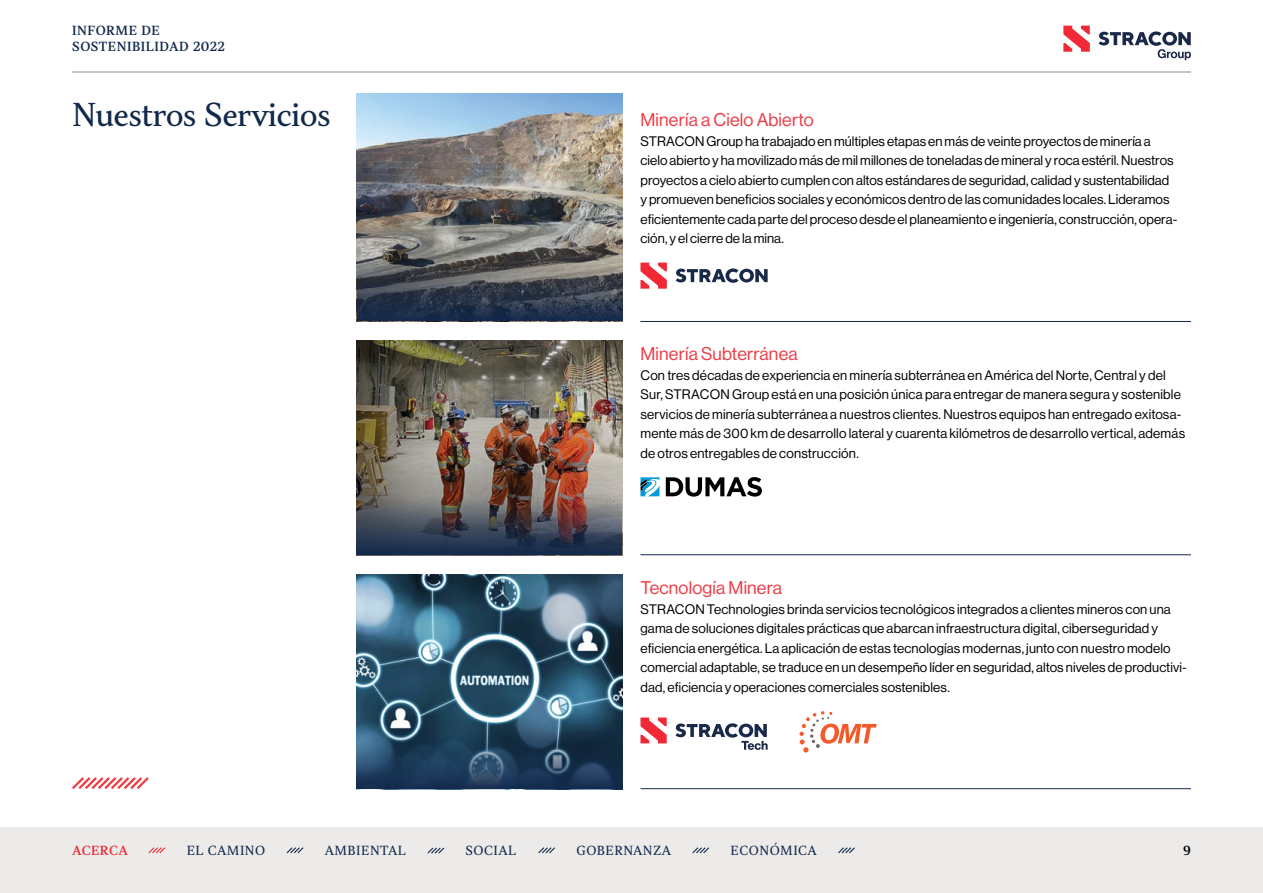
<style>
.page{position:relative;width:1263px;height:893px;background:#fff}
.page>*{position:absolute;margin:0;border:0;box-sizing:border-box;transform-origin:0 0}
.H3_-_Section{font:30px "TT Jenevers Trl";letter-spacing:-.015em;color:#11294c}
.H4_-_Subsection{font:18px "Haas Grot Disp 55 Roman";letter-spacing:.01em;color:#ef3a44}
.P1a{font:13.5px/19.5px "Haas Grot Disp 55 Roman";letter-spacing:.005em;color:#000}
.t1{font:12px "TT Jenevers Trl";letter-spacing:.04em;color:#11294c}
.t2{font:500 12px/16.5px "TT Jenevers Trl";letter-spacing:.04em;color:#11294c}
.t3{font:500 12px "TT Jenevers Trl";letter-spacing:.04em;color:#f12836}
.t4{font:500 12px "TT Jenevers Trl";color:#000}
</style>
<div class="page">
<div style="left:0;top:827px;width:1263px;height:66px;background:#ecebea"></div>
<hr style="left:640px;top:321px;width:551px;height:1px;background:#11294c">
<hr style="left:640px;top:554px;width:551px;height:1px;background:#11294c">
<hr style="left:640px;top:788px;width:551px;height:1px;background:#11294c">
<svg style="left:666px;top:477px;width:96px;height:20px"></svg>
<svg style="left:640px;top:477px;width:19px;height:19px"></svg>
<svg style="left:799px;top:711px;width:78px;height:41px"></svg>
<svg style="left:640px;top:263px;width:27px;height:26px"></svg>
<svg style="left:676px;top:268px;width:92px;height:15px"></svg>
<svg style="left:640px;top:717px;width:27px;height:26px"></svg>
<svg style="left:675px;top:723px;width:93px;height:27px"></svg>
<img style="left:356px;top:94px;width:266px;height:227px">
<svg style="left:357px;top:263px;width:265px;height:58px;background:#3f4754"></svg>
<img style="left:356px;top:341px;width:266px;height:156px">
<img style="left:356px;top:497px;width:266px;height:58px">
<img style="left:356px;top:575px;width:266px;height:156px">
<svg style="left:356px;top:731px;width:266px;height:58px;background:#213e5b"></svg>
<svg style="left:72px;top:777px;width:77px;height:12px"></svg>
<svg style="left:1063px;top:26px;width:27px;height:26px"></svg>
<svg style="left:1098px;top:31px;width:93px;height:29px"></svg>
<svg style="left:286px;top:847px;width:18px;height:7px"></svg>
<svg style="left:692px;top:847px;width:18px;height:7px"></svg>
<svg style="left:838px;top:847px;width:17px;height:7px"></svg>
<svg style="left:538px;top:847px;width:17px;height:7px"></svg>
<svg style="left:427px;top:847px;width:18px;height:7px"></svg>
<hr style="left:72px;top:72px;width:1119px;height:1px;background:#b3b4b4">
<svg style="left:148px;top:847px;width:18px;height:7px"></svg>
<p class="t2" style="left:72px;top:22px;width:154px">INFORME DE<br>SOSTENIBILIDAD 2022</p>
<h4 class="H3_-_Section" style="left:72px;top:95px;width:260px">Nuestros Servicios</h4>
<h5 class="H4_-_Subsection" style="left:640px;top:110px;width:175px">Minería a Cielo Abierto</h5>
<p class="P1a" style="left:640px;top:131px;width:538px">STRACON Group ha trabajado en múltiples etapas en más de veinte proyectos de minería a cielo abierto y ha movilizado más de mil millones de toneladas de mineral y roca estéril. Nuestros proyectos a cielo abierto cumplen con altos estándares de seguridad, calidad y sustentabilidad y promueven beneficios sociales y económicos dentro de las comunidades locales. Lideramos eficientemente cada parte del proceso desde el planeamiento e ingeniería, construcción, opera&shy;ción, y el cierre de la mina.</p>
<h5 class="H4_-_Subsection" style="left:640px;top:344px;width:159px">Minería Subterránea</h5>
<p class="P1a" style="left:640px;top:365px;width:546px">Con tres décadas de experiencia en minería subterránea en América del Norte, Central y del Sur, STRACON Group está en una posición única para entregar de manera segura y sostenible servicios de minería subterránea a nuestros clientes. Nuestros equipos han entregado exitosa&shy;mente más de 300 km de desarrollo lateral y cuarenta kilómetros de desarrollo vertical, además de otros entregables de construcción.</p>
<h5 class="H4_-_Subsection" style="left:640px;top:578px;width:143px">Tecnología Minera</h5>
<p class="P1a" style="left:640px;top:599px;width:548px">STRACON Technologies brinda servicios tecnológicos integrados a clientes mineros con una gama de soluciones digitales prácticas que abarcan infraestructura digital, ciberseguridad y eficiencia energética. La aplicación de estas tecnologías modernas, junto con nuestro modelo comercial adaptable, se traduce en un desempeño líder en seguridad, altos niveles de productivi&shy;dad, eficiencia y operaciones comerciales sostenibles.</p>
<p class="t3" style="left:72px;top:843px;width:57px">ACERCA</p>
<p class="t1" style="left:187px;top:843px;width:80px">EL CAMINO</p>
<p class="t1" style="left:325px;top:843px;width:83px">AMBIENTAL</p>
<p class="t1" style="left:466px;top:843px;width:52px">SOCIAL</p>
<p class="t1" style="left:576px;top:843px;width:96px">GOBERNANZA</p>
<p class="t1" style="left:730px;top:843px;width:88px">ECONÓMICA</p>
<p class="t4" style="left:1183px;top:843px;width:9px">9</p>
</div>
